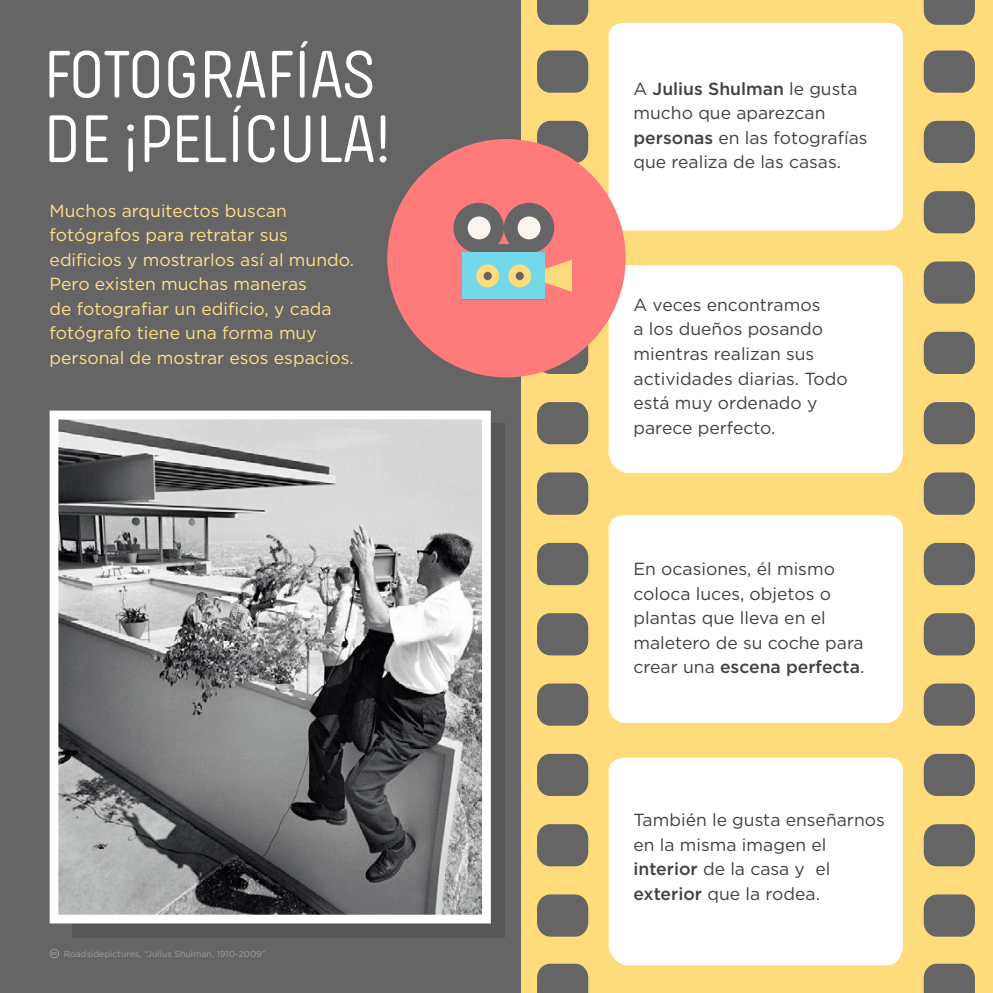
<style>
.page{position:relative;width:993px;height:993px;background:#fff}
.page>*{position:absolute;margin:0;border:0;box-sizing:border-box;transform-origin:0 0}
.t1{font:70px/64.4px "Pilcrow Soft";letter-spacing:-.03em;color:#fff}
.t2{font:17.5px/24.5px "Gotham HTF";color:#414042}
.t3{font:17.5px/24.5px "Gotham HTF";color:#ffdf8a}
.t4{font:8.75px "Gotham HTF";color:#9d9fa2}
.s1{font-weight:500}
</style>
<div class="page">
<div style="left:520px;top:0;width:472px;height:992px;background:#ffdc7b"></div>
<div style="left:0;top:0;width:520px;height:992px;background:#656565"></div>
<div style="left:72px;top:423px;width:432px;height:514px;background:#575757"></div>
<img style="left:60px;top:420px;width:420px;height:493px">
<div style="left:50px;top:410px;width:440px;height:513px;border:9px solid #fff"></div>
<svg style="left:608px;top:757px;width:294px;height:207px"></svg>
<svg style="left:608px;top:515px;width:294px;height:207px"></svg>
<div style="left:537px;top:894px;width:51px;height:42px;background:#656565;border-radius:14px"></div>
<svg style="left:537px;top:963px;width:51px;height:29px"></svg>
<div style="left:537px;top:823px;width:51px;height:43px;background:#656565;border-radius:14px"></div>
<div style="left:537px;top:753px;width:51px;height:42px;background:#656565;border-radius:14px"></div>
<div style="left:537px;top:683px;width:51px;height:42px;background:#656565;border-radius:14px"></div>
<div style="left:537px;top:613px;width:51px;height:42px;background:#656565;border-radius:14px"></div>
<div style="left:537px;top:542px;width:51px;height:43px;background:#656565;border-radius:14px"></div>
<div style="left:537px;top:50px;width:51px;height:43px;background:#656565;border-radius:14px"></div>
<svg style="left:537px;top:0;width:51px;height:25px"></svg>
<div style="left:537px;top:121px;width:51px;height:42px;background:#656565;border-radius:14px"></div>
<div style="left:537px;top:332px;width:51px;height:42px;background:#656565;border-radius:14px"></div>
<div style="left:537px;top:402px;width:51px;height:42px;background:#656565;border-radius:14px"></div>
<svg style="left:537px;top:472px;width:51px;height:42px;background:#706e66"></svg>
<svg style="left:608px;top:23px;width:294px;height:207px"></svg>
<svg style="left:608px;top:265px;width:294px;height:208px"></svg>
<div style="left:923px;top:894px;width:51px;height:42px;background:#656565;border-radius:14px"></div>
<svg style="left:923px;top:963px;width:51px;height:29px"></svg>
<div style="left:923px;top:823px;width:51px;height:43px;background:#656565;border-radius:14px"></div>
<div style="left:923px;top:753px;width:51px;height:42px;background:#656565;border-radius:14px"></div>
<div style="left:923px;top:683px;width:51px;height:42px;background:#656565;border-radius:14px"></div>
<div style="left:923px;top:613px;width:51px;height:42px;background:#656565;border-radius:14px"></div>
<div style="left:923px;top:542px;width:51px;height:43px;background:#656565;border-radius:14px"></div>
<div style="left:923px;top:50px;width:51px;height:43px;background:#656565;border-radius:14px"></div>
<svg style="left:923px;top:0;width:51px;height:25px"></svg>
<div style="left:923px;top:121px;width:51px;height:42px;background:#656565;border-radius:14px"></div>
<div style="left:923px;top:191px;width:51px;height:42px;background:#656565;border-radius:14px"></div>
<div style="left:923px;top:261px;width:51px;height:42px;background:#656565;border-radius:14px"></div>
<div style="left:923px;top:332px;width:51px;height:42px;background:#656565;border-radius:14px"></div>
<div style="left:923px;top:402px;width:51px;height:42px;background:#656565;border-radius:14px"></div>
<svg style="left:923px;top:472px;width:51px;height:42px;background:#716e66"></svg>
<div style="left:387px;top:139px;width:238px;height:238px;background:#ff7a7a;border-radius:50%"></div>
<svg style="left:453px;top:203px;width:118px;height:96px"></svg>
<div style="left:462px;top:252px;width:82px;height:47px;background:#73d9e8"></div>
<div style="left:476px;top:264px;width:23px;height:23px;background:#ffdc7b;border-radius:50%"></div>
<div style="left:508px;top:264px;width:23px;height:23px;background:#ffdc7b;border-radius:50%"></div>
<div style="left:483px;top:272px;width:8px;height:8px;background:#656565;border-radius:50%"></div>
<div style="left:515px;top:272px;width:8px;height:8px;background:#656565;border-radius:50%"></div>
<svg style="left:50px;top:949px;width:9px;height:8px"></svg>
<h1 class="t1" style="left:43px;top:44px;width:351px">FOTOGRAFÍAS<br>DE ¡PELÍCULA!</h1>
<p class="t3" style="left:50px;top:198px;width:306px">Muchos arquitectos buscan fotógrafos para retratar sus edificios y mostrarlos así al mundo.<br>Pero existen muchas maneras<br>de fotografiar un edificio, y cada fotógrafo tiene una forma muy personal de mostrar esos espacios.</p>
<p class="t4" style="left:64px;top:948px;width:203px">Roadsidepictures, “Julius Shulman, 1910-2009”</p>
<p class="t2" style="left:633px;top:76px;width:235px">A <span class="s1">Julius Shulman</span> le gusta mucho que aparezcan <span class="s1">personas</span> en las fotografías que realiza de las casas.</p>
<p class="t2" style="left:633px;top:292px;width:216px">A veces encontramos<br>a los dueños posando mientras realizan sus actividades diarias. Todo está muy ordenado y parece perfecto.</p>
<p class="t2" style="left:633px;top:556px;width:232px">En ocasiones, él mismo coloca luces, objetos o plantas que lleva en el maletero de su coche para crear una <span class="s1">escena perfecta</span>.</p>
<p class="t2" style="left:633px;top:807px;width:253px">También le gusta enseñarnos en la misma imagen el <span class="s1">interior</span> de la casa y el <span class="s1">exterior</span> que la rodea.</p>
</div>
